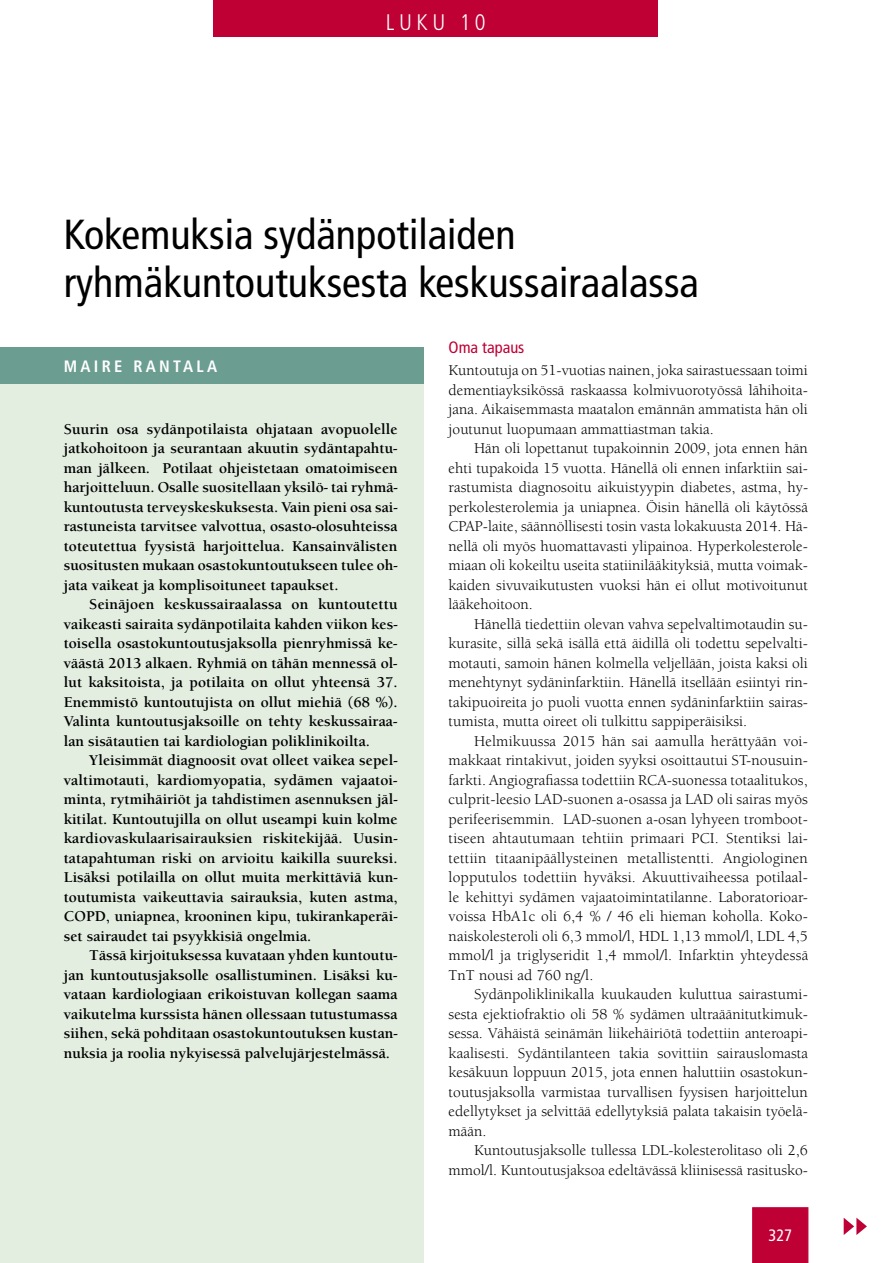
<style>
.page{position:relative;width:893px;height:1263px;background:#fff}
.page>*{position:absolute;margin:0;border:0;box-sizing:border-box;transform-origin:0 0}
.t1{font:condensed 42px/48px "Frutiger";color:#000}
.t2{font:300 condensed 22.5px "Frutiger";letter-spacing:.2em;color:#fff}
.t3{font:700 condensed 16.5px "Frutiger";letter-spacing:.2em;color:#fff}
.t4{font:condensed 16.5px "Frutiger";color:#be0034}
.t5{font:condensed 16.5px "Frutiger";color:#fff}
.t6{font:15.45px/19.5px "Berkeley";color:#000;text-align:justify}
.t7{font:700 15.45px/19.5px "Berkeley";color:#000;text-align:justify}
</style>
<div class="page">
<div style="left:753px;top:1208px;width:55px;height:55px;background:#be0034"></div>
<div style="left:0;top:375px;width:423px;height:888px;background:#e3eee1"></div>
<div style="left:0;top:347px;width:423px;height:37px;background:#6b9d91"></div>
<div style="left:213px;top:0;width:445px;height:37px;background:#be0034"></div>
<svg style="left:844px;top:1218px;width:23px;height:17px"></svg>
<h2 class="t2" style="left:386px;top:9px;width:101px">LUKU 10</h2>
<h1 class="t1" style="left:64px;top:211px;width:637px">Kokemuksia sydänpotilaiden ryhmäkuntoutuksesta keskussairaalassa</h1>
<p class="t3" style="left:64px;top:357px;width:155px">M AIRE RANTALA</p>
<p class="t7" style="left:64px;top:419px;width:336px">Suurin osa sydänpotilaista ohjataan avopuolelle jatkohoitoon ja seurantaan akuutin sydäntapahtu&shy;man jälkeen. Potilaat ohjeistetaan omatoimiseen harjoitteluun. Osalle suositellaan yksilö- tai ryhmä&shy;kuntoutusta terveyskeskuksesta. Vain pieni osa sai&shy;rastuneista tarvitsee valvottua, osasto-olosuhteissa toteutettua fyysistä harjoittelua. Kansainvälisten suositusten mukaan osastokuntoutukseen tulee oh&shy;jata vaikeat ja komplisoituneet tapaukset.</p>
<p class="t7" style="left:64px;top:595px;width:335px;text-indent:26px">Seinäjoen keskussairaalassa on kuntoutettu vaikeasti sairaita sydänpotilaita kahden viikon kes&shy;toisella osastokuntoutusjaksolla pienryhmissä ke&shy;väästä 2013 alkaen. Ryhmiä on tähän mennessä ol&shy;lut kaksitoista, ja potilaita on ollut yhteensä 37.<br>Enemmistö kuntoutujista on ollut miehiä (68 %).<br>Valinta kuntoutusjaksoille on tehty keskussairaa&shy;lan sisätautien tai kardiologian poliklinikoilta.</p>
<p class="t7" style="left:64px;top:751px;width:335px;text-indent:26px">Yleisimmät diagnoosit ovat olleet vaikea sepel&shy;valtimotauti, kardiomyopatia, sydämen vajaatoi&shy;minta, rytmihäiriöt ja tahdistimen asennuksen jäl&shy;kitilat. Kuntoutujilla on ollut useampi kuin kolme kardiovaskulaarisairauksien riskitekijää. Uusin&shy;tatapahtuman riski on arvioitu kaikilla suureksi.<br>Lisäksi potilailla on ollut muita merkittäviä kun&shy;toutumista vaikeuttavia sairauksia, kuten astma, COPD, uniapnea, krooninen kipu, tukirankaperäi&shy;set sairaudet tai psyykkisiä ongelmia.</p>
<p class="t7" style="left:64px;top:946px;width:335px;text-indent:26px">Tässä kirjoituksessa kuvataan yhden kuntoutu&shy;jan kuntoutusjaksolle osallistuminen. Lisäksi ku&shy;vataan kardiologiaan erikoistuvan kollegan saama vaikutelma kurssista hänen ollessaan tutustumassa siihen, sekä pohditaan osastokuntoutuksen kustan&shy;nuksia ja roolia nykyisessä palvelujärjestelmässä.</p>
<p class="t4" style="left:449px;top:337px;width:77px">Oma tapaus</p>
<p class="t6" style="left:449px;top:361px;width:361px">Kuntoutuja on 51-vuotias nainen, joka sairastuessaan toimi dementiayksikössä raskaassa kolmivuorotyössä lähihoita&shy;jana. Aikaisemmasta maatalon emännän ammatista hän oli joutunut luopumaan ammattiastman takia.</p>
<p class="t6" style="left:449px;top:439px;width:361px;text-indent:26px">Hän oli lopettanut tupakoinnin 2009, jota ennen hän ehti tupakoida 15 vuotta. Hänellä oli ennen infarktiin sai&shy;rastumista diagnosoitu aikuistyypin diabetes, astma, hy&shy;perkolesterolemia ja uniapnea. Öisin hänellä oli käytössä CPAP-laite, säännöllisesti tosin vasta lokakuusta 2014. Hä&shy;nellä oli myös huomattavasti ylipainoa. Hyperkolesterole&shy;miaan oli kokeiltu useita statiinilääkityksiä, mutta voimak&shy;kaiden sivuvaikutusten vuoksi hän ei ollut motivoitunut lääkehoitoon.</p>
<p class="t6" style="left:449px;top:614px;width:361px;text-indent:26px">Hänellä tiedettiin olevan vahva sepelvaltimotaudin su&shy;kurasite, sillä sekä isällä että äidillä oli todettu sepelvalti&shy;motauti, samoin hänen kolmella veljellään, joista kaksi oli menehtynyt sydäninfarktiin. Hänellä itsellään esiintyi rin&shy;takipuoireita jo puoli vuotta ennen sydäninfarktiin sairas&shy;tumista, mutta oireet oli tulkittu sappiperäisiksi.</p>
<p class="t6" style="left:449px;top:731px;width:361px;text-indent:26px">Helmikuussa 2015 hän sai aamulla herättyään voi&shy;makkaat rintakivut, joiden syyksi osoittautui ST-nousuin&shy;farkti. Angiografiassa todettiin RCA-suonessa totaalitukos, culprit-leesio LAD-suonen a-osassa ja LAD oli sairas myös perifeerisemmin. LAD-suonen a-osan lyhyeen tromboot&shy;tiseen ahtautumaan tehtiin primaari PCI. Stentiksi lai&shy;tettiin titaanipäällysteinen metallistentti. Angiologinen lopputulos todettiin hyväksi. Akuuttivaiheessa potilaal&shy;le kehittyi sydämen vajaatoimintatilanne. Laboratorioar&shy;voissa HbA1c oli 6,4 % / 46 eli hieman koholla. Koko&shy;naiskolesteroli oli 6,3 mmol/l, HDL 1,13 mmol/l, LDL 4,5 mmol/l ja triglyseridit 1,4 mmol/l. Infarktin yhteydessä TnT nousi ad 760 ng/l.</p>
<p class="t6" style="left:449px;top:985px;width:361px;text-indent:26px">Sydänpoliklinikalla kuukauden kuluttua sairastumi&shy;sesta ejektiofraktio oli 58 % sydämen ultraäänitutkimuk&shy;sessa. Vähäistä seinämän liikehäiriötä todettiin anteroapi&shy;kaalisesti. Sydäntilanteen takia sovittiin sairauslomasta kesäkuun loppuun 2015, jota ennen haluttiin osastokun&shy;toutusjaksolla varmistaa turvallisen fyysisen harjoittelun edellytykset ja selvittää edellytyksiä palata takaisin työelä&shy;mään.</p>
<p class="t6" style="left:449px;top:1141px;width:361px;text-align:right">Kuntoutusjaksolle tullessa LDL-kolesterolitaso oli 2,6 mmol/l. Kuntoutusjaksoa edeltävässä kliinisessä rasitusko-</p>
<p class="t5" style="left:768px;top:1226px;width:25px">327</p>
</div>
